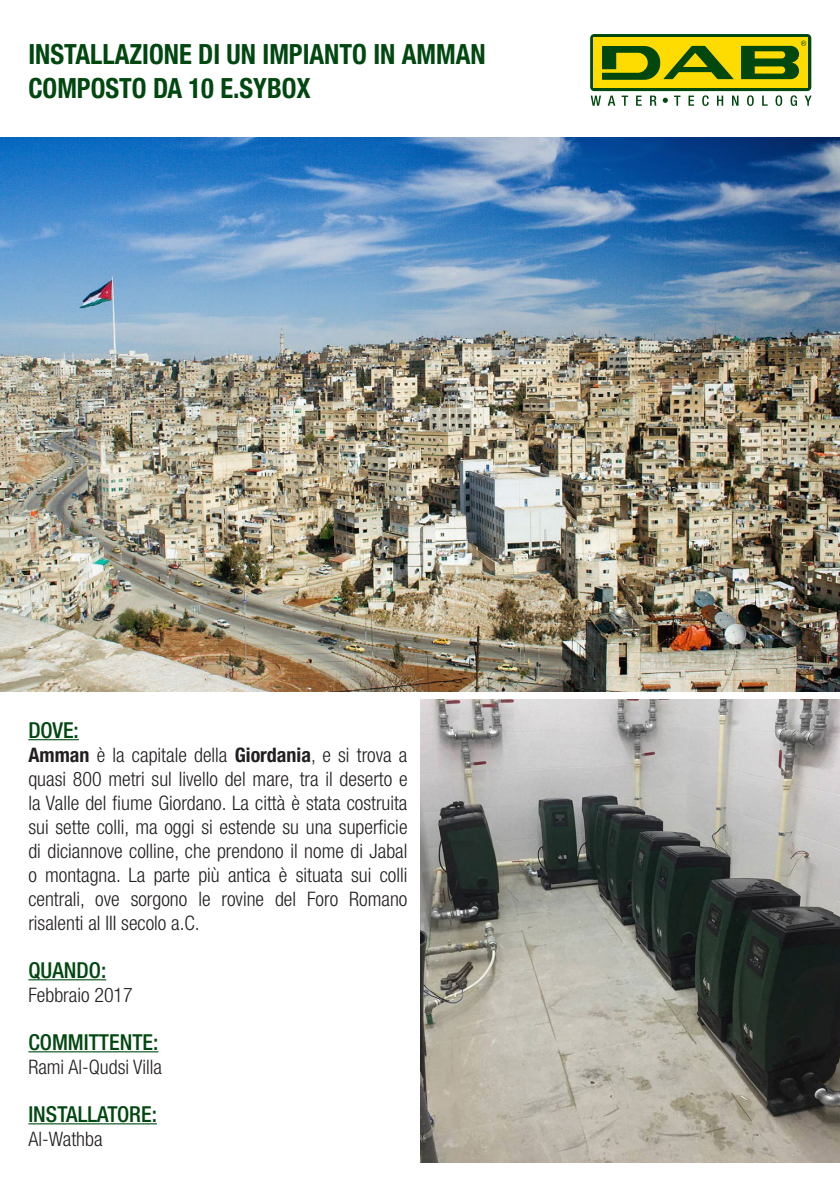
<style>
.page{position:relative;width:840px;height:1191px;background:#fff}
.page>*{position:absolute;margin:0;border:0;box-sizing:border-box;transform-origin:0 0}
.t1{font:700 condensed 27.8px/33.4px "Helvetica Neue LT";color:#004710;scale:.95 1}
.t2{font:500 condensed 22px "Helvetica Neue LT";color:#004710}
.t3{font:300 condensed 20px/24px "Helvetica Neue LT";color:#231f20;text-align:justify}
.s1{font-weight:700}
</style>
<div class="page">
<svg style="left:590px;top:96px;width:10px;height:10px"></svg>
<svg style="left:607px;top:96px;width:8px;height:10px"></svg>
<svg style="left:621px;top:96px;width:6px;height:10px"></svg>
<svg style="left:636px;top:96px;width:5px;height:10px"></svg>
<svg style="left:650px;top:96px;width:6px;height:10px"></svg>
<svg style="left:674px;top:96px;width:6px;height:10px"></svg>
<svg style="left:688px;top:96px;width:5px;height:10px"></svg>
<svg style="left:702px;top:95px;width:6px;height:11px"></svg>
<svg style="left:717px;top:96px;width:5px;height:10px"></svg>
<svg style="left:732px;top:96px;width:6px;height:10px"></svg>
<svg style="left:747px;top:95px;width:6px;height:11px"></svg>
<svg style="left:762px;top:96px;width:5px;height:10px"></svg>
<svg style="left:775px;top:95px;width:6px;height:11px"></svg>
<svg style="left:790px;top:95px;width:6px;height:11px"></svg>
<svg style="left:805px;top:96px;width:6px;height:10px"></svg>
<div style="left:590px;top:34px;width:220px;height:57px;background:#004710;border-radius:4px"></div>
<div style="left:593px;top:37px;width:214px;height:51px;background:#ffdc01"></div>
<svg style="left:662px;top:98px;width:5px;height:5px"></svg>
<svg style="left:741px;top:41px;width:64px;height:38px"></svg>
<svg style="left:602px;top:46px;width:131px;height:34px"></svg>
<img style="left:420px;top:699px;width:419px;height:463px">
<img style="left:0;top:138px;width:839px;height:553px">
<hr style="left:28px;top:739px;width:51px;height:1px;background:#004710">
<hr style="left:28px;top:979px;width:78px;height:1px;background:#004710">
<hr style="left:28px;top:1051px;width:130px;height:1px;background:#004710">
<hr style="left:28px;top:1123px;width:129px;height:1px;background:#004710">
<p class="t1" style="left:28px;top:37px;width:482px">INSTALLAZIONE DI UN IMPIANTO IN AMMAN<br>COMPOSTO DA 10 E.SYBOX</p>
<p class="t2" style="left:28px;top:716px;width:52px">DOVE:</p>
<p class="t3" style="left:28px;top:742px;width:380px"><span class="s1">Amman</span> è la capitale della <span class="s1">Giordania</span>, e si trova a quasi 800 metri sul livello del mare, tra il deserto e la Valle del fiume Giordano. La città è stata costruita sui sette colli, ma oggi si estende su una superficie di diciannove colline, che prendono il nome di Jabal o montagna. La parte più antica è situata sui colli centrali, ove sorgono le rovine del Foro Romano risalenti al III secolo a.C.</p>
<p class="t2" style="left:28px;top:956px;width:79px">QUANDO:</p>
<p class="t3" style="left:28px;top:982px;width:106px">Febbraio 2017</p>
<p class="t2" style="left:28px;top:1028px;width:131px">COMMITTENTE:</p>
<p class="t3" style="left:28px;top:1054px;width:135px">Rami Al-Qudsi Villa</p>
<p class="t2" style="left:28px;top:1100px;width:130px">INSTALLATORE:</p>
<p class="t3" style="left:28px;top:1126px;width:76px">Al-Wathba</p>
</div>
